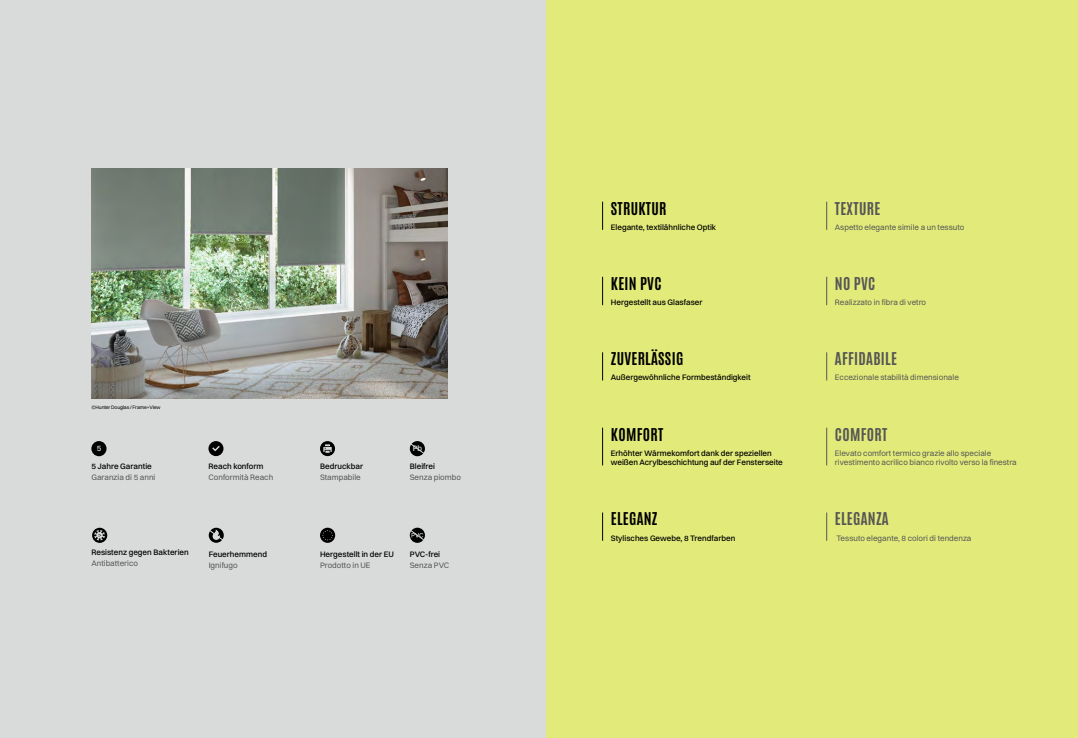
<style>
.page{position:relative;width:1078px;height:738px;background:#fff}
.page>*{position:absolute;margin:0;border:0;box-sizing:border-box;transform-origin:0 0}
.t1{font:15px "Antonio";letter-spacing:.02em;color:#000}
.t2{font:15px "Antonio";letter-spacing:.02em;color:#565655}
.t3{font:8px/9.6px "Switzer";color:#565655}
.t4{font:500 8px/9.6px "Switzer";color:#000}
.t5{font:500 8px "Switzer";color:#d9dada}
.t6{font:5px "Switzer";letter-spacing:-.02em;color:#000}
</style>
<div class="page">
<div style="left:0;top:0;width:539px;height:737px;background:#d9dada"></div>
<img style="left:91px;top:169px;width:356px;height:229px">
<svg style="left:208px;top:528px;width:16px;height:13px"></svg>
<svg style="left:409px;top:440px;width:16px;height:16px"></svg>
<svg style="left:409px;top:442px;width:16px;height:13px"></svg>
<svg style="left:320px;top:527px;width:15px;height:15px"></svg>
<svg style="left:322px;top:529px;width:11px;height:11px"></svg>
<svg style="left:208px;top:440px;width:15px;height:16px"></svg>
<svg style="left:212px;top:445px;width:8px;height:6px"></svg>
<div style="left:91px;top:440px;width:15px;height:16px;background:#000;border-radius:50%"></div>
<svg style="left:92px;top:527px;width:15px;height:15px"></svg>
<svg style="left:94px;top:529px;width:11px;height:11px"></svg>
<svg style="left:320px;top:440px;width:15px;height:16px"></svg>
<svg style="left:323px;top:444px;width:8px;height:8px"></svg>
<svg style="left:409px;top:528px;width:16px;height:13px"></svg>
<div style="left:545px;top:0;width:532px;height:737px;background:#e2eb7a"></div>
<div style="left:537px;top:0;width:8px;height:737px;background:#d9dada"></div>
<svg style="left:826px;top:201px;width:1px;height:29px"></svg>
<svg style="left:826px;top:276px;width:1px;height:29px"></svg>
<svg style="left:826px;top:352px;width:1px;height:28px"></svg>
<hr style="left:826px;top:427px;width:1px;height:38px;background:#565655">
<svg style="left:602px;top:201px;width:1px;height:29px"></svg>
<svg style="left:602px;top:276px;width:1px;height:29px"></svg>
<svg style="left:602px;top:352px;width:1px;height:28px"></svg>
<hr style="left:602px;top:427px;width:1px;height:38px;background:#000">
<svg style="left:602px;top:512px;width:1px;height:28px"></svg>
<svg style="left:826px;top:512px;width:1px;height:28px"></svg>
<h1 class="t1" style="left:610px;top:197px;width:57px">STRUKTUR</h1>
<p class="t4" style="left:610px;top:222px;width:107px">Elegante, textilähnliche Optik</p>
<h1 class="t2" style="left:834px;top:197px;width:47px">TEXTURE</h1>
<p class="t3" style="left:834px;top:222px;width:131px">Aspetto elegante simile a un tessuto</p>
<h1 class="t1" style="left:610px;top:272px;width:52px">KEIN PVC</h1>
<p class="t4" style="left:610px;top:297px;width:93px">Hergestellt aus Glasfaser</p>
<h1 class="t2" style="left:834px;top:272px;width:42px">NO PVC</h1>
<p class="t3" style="left:834px;top:297px;width:93px">Realizzato in fibra di vetro</p>
<h1 class="t1" style="left:610px;top:348px;width:74px">ZUVERLÄSSIG</h1>
<p class="t4" style="left:610px;top:372px;width:141px">Außergewöhnliche Formbeständigkeit</p>
<h1 class="t2" style="left:834px;top:348px;width:63px">AFFIDABILE</h1>
<p class="t3" style="left:834px;top:372px;width:125px">Eccezionale stabilità dimensionale</p>
<p class="t6" style="left:91px;top:403px;width:71px">©Hunter Douglas / Frame+View</p>
<p class="t5" style="left:97px;top:443px;width:6px">5</p>
<p class="t4" style="left:91px;top:460px;width:62px">5 Jahre Garantie</p>
<p class="t3" style="left:91px;top:471px;width:66px">Garanzia di 5 anni</p>
<p class="t4" style="left:208px;top:460px;width:57px">Reach konform</p>
<p class="t3" style="left:208px;top:471px;width:66px">Conformità Reach</p>
<p class="t4" style="left:320px;top:460px;width:45px">Bedruckbar</p>
<p class="t3" style="left:320px;top:471px;width:42px">Stampabile</p>
<p class="t5" style="left:413px;top:443px;width:11px">Pb</p>
<p class="t4" style="left:409px;top:460px;width:27px">Bleifrei</p>
<p class="t3" style="left:409px;top:471px;width:53px">Senza piombo</p>
<h1 class="t1" style="left:610px;top:423px;width:54px">KOMFORT</h1>
<p class="t4" style="left:610px;top:448px;width:173px">Erhöhter Wärmekomfort dank der speziellen weißen Acrylbeschichtung auf der Fensterseite</p>
<h1 class="t2" style="left:834px;top:423px;width:54px">COMFORT</h1>
<p class="t3" style="left:834px;top:448px;width:183px">Elevato comfort termico grazie allo speciale rivestimento acrilico bianco rivolto verso la finestra</p>
<h1 class="t1" style="left:610px;top:508px;width:48px">ELEGANZ</h1>
<p class="t4" style="left:610px;top:532px;width:126px">Stylisches Gewebe, 8 Trendfarben</p>
<h1 class="t2" style="left:834px;top:508px;width:55px">ELEGANZA</h1>
<p class="t3" style="left:836px;top:532px;width:136px">Tessuto elegante, 8 colori di tendenza</p>
<p class="t4" style="left:91px;top:547px;width:99px">Resistenz gegen Bakterien</p>
<p class="t3" style="left:91px;top:558px;width:48px">Antibatterico</p>
<p class="t4" style="left:209px;top:548px;width:60px">Feuerhemmend</p>
<p class="t3" style="left:209px;top:559px;width:30px">Ignifugo</p>
<p class="t4" style="left:320px;top:548px;width:75px">Hergestellt in der EU</p>
<p class="t3" style="left:320px;top:559px;width:52px">Prodotto in UE</p>
<p class="t4" style="left:409px;top:548px;width:32px">PVC-frei</p>
<p class="t3" style="left:409px;top:559px;width:41px">Senza PVC</p>
</div>
